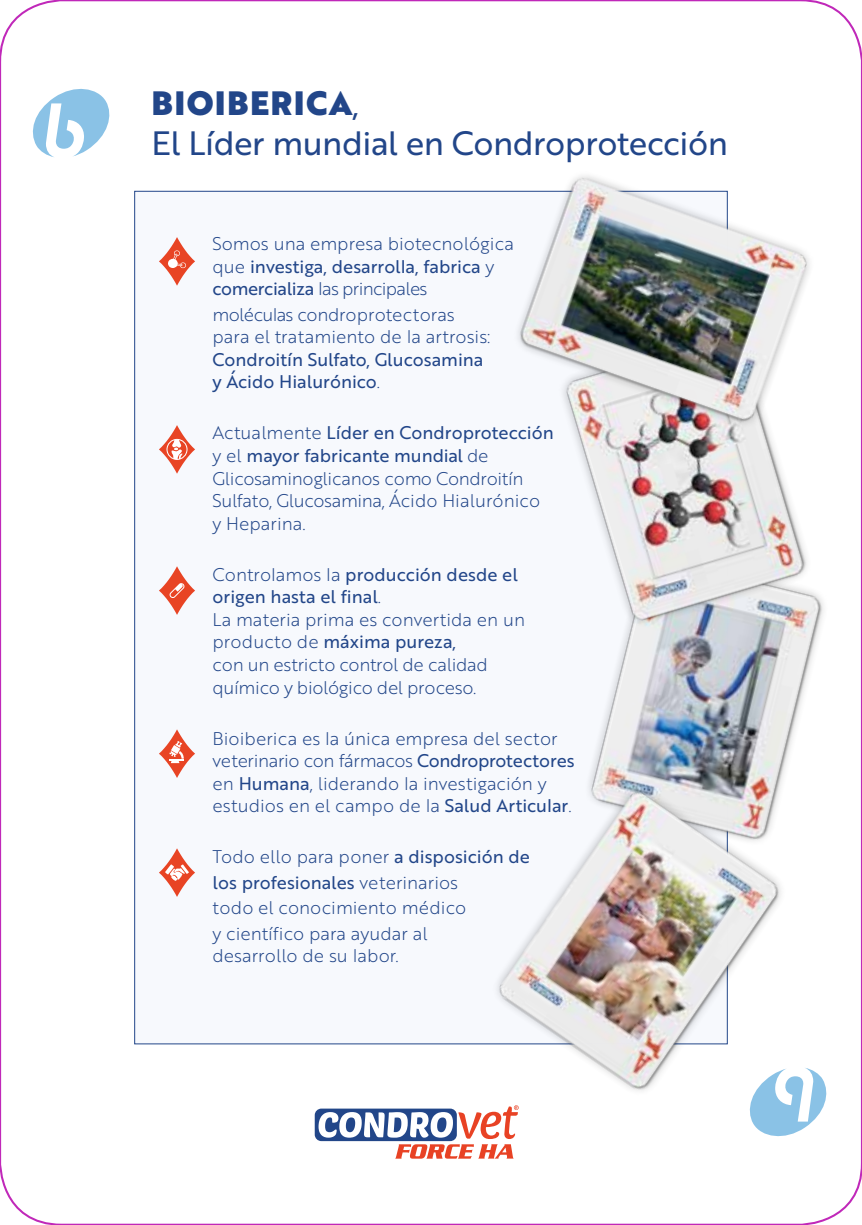
<style>
.page{position:relative;width:862px;height:1225px;background:#fff}
.page>*{position:absolute;margin:0;border:0;box-sizing:border-box;transform-origin:0 0}
.t1{font:32.85px "Brother 1816 Regular";letter-spacing:-.015em;color:#224689}
.t2{font:32.85px "Brother 1816 Black";letter-spacing:.04em;color:#224689}
.t3{font:17.78px/22.5px "Brother 1816 Light";color:#224689}
.t4{font:17.78px/22.5px "Brother 1816 Regular";color:#224689}
.t5{font:17.78px/22.5px "Brother 1816 Light";letter-spacing:-.02em;color:#224689}
.t6{font:17.78px/25.4px "Brother 1816 Light";letter-spacing:-.025em;color:#224689}
.s1{font-family:"Brother 1816 Regular"}
.s2{font-family:"Brother 1816 Light"}
</style>
<div class="page">
<div style="left:134px;top:191px;width:593px;height:853px;background:#f7f9fd;border:1px solid #224689"></div>
<svg style="left:32px;top:88px;width:78px;height:69px"></svg>
<svg style="left:749px;top:1068px;width:78px;height:69px"></svg>
<svg style="left:159px;top:237px;width:36px;height:49px"></svg>
<svg style="left:159px;top:425px;width:36px;height:49px"></svg>
<div style="left:166px;top:439px;width:21px;height:21px;border:1px solid #fff;border-radius:50%"></div>
<svg style="left:159px;top:848px;width:36px;height:49px"></svg>
<svg style="left:159px;top:566px;width:36px;height:49px"></svg>
<img style="left:591px;top:598px;width:233px;height:177px">
<img style="left:578px;top:446px;width:242px;height:190px">
<svg style="left:159px;top:729px;width:36px;height:49px"></svg>
<img style="left:481px;top:776px;width:312px;height:329px">
<img style="left:499px;top:175px;width:311px;height:271px">
<div style="left:314px;top:1108px;width:142px;height:33px;background:#224689;border-radius:7px"></div>
<svg style="left:318px;top:1105px;width:200px;height:53px"></svg>
<h1 class="t2" style="left:151px;top:78px;width:209px">BIOIBERICA<span class="s1">,</span></h1>
<h1 class="t1" style="left:151px;top:118px;width:577px">El Líder mundial en Condroprotección</h1>
<p class="t3" style="left:212px;top:232px;width:303px">Somos una empresa biotecnológica</p>
<p class="t4" style="left:212px;top:254px;width:283px"><span class="s2">que</span> investiga, desarrolla, fabrica <span class="s2">y</span></p>
<p class="t6" style="left:212px;top:275px;width:244px"><span class="s1">comercializa</span> las principales moléculas condroprotectoras</p>
<p class="t3" style="left:212px;top:325px;width:279px">para el tratamiento de la artrosis:</p>
<p class="t4" style="left:212px;top:347px;width:272px">Condroitín Sulfato, Glucosamina y Ácido Hialurónico<span class="s2">.</span></p>
<p class="t4" style="left:212px;top:421px;width:342px"><span class="s2">Actualmente</span> Líder en Condroprotección <span class="s2">y el</span> mayor fabricante mundial <span class="s2">de</span></p>
<p class="t5" style="left:212px;top:466px;width:329px">Glicosaminoglicanos como Condroitín<br>Sulfato, Glucosamina, Ácido Hialurónico y Heparina.</p>
<p class="t4" style="left:212px;top:562px;width:306px"><span class="s2">Controlamos la</span> producción desde el origen hasta el final<span class="s2">.</span></p>
<p class="t3" style="left:212px;top:607px;width:314px">La materia prima es convertida en un</p>
<p class="t4" style="left:212px;top:630px;width:245px"><span class="s2">producto de</span> máxima pureza,</p>
<p class="t5" style="left:212px;top:652px;width:276px">con un estricto control de calidad químico y biológico del proceso.</p>
<p class="t3" style="left:212px;top:726px;width:363px">Bioiberica es la única empresa del sector veterinario con fármacos <span class="s1">Condroprotectores </span>en <span class="s1">Humana</span>, liderando la investigación y estudios en el campo de la <span class="s1">Salud Articular</span>.</p>
<p class="t3" style="left:212px;top:845px;width:319px">Todo ello para poner <span class="s1">a disposición de</span></p>
<p class="t4" style="left:212px;top:870px;width:247px">los profesionales <span class="s2">veterinarios</span></p>
<p class="t3" style="left:212px;top:894px;width:255px;line-height:25.4px">todo el conocimiento médico y científico para ayudar al</p>
<p class="t3" style="left:212px;top:944px;width:188px">desarrollo de su labor.</p>
</div>
